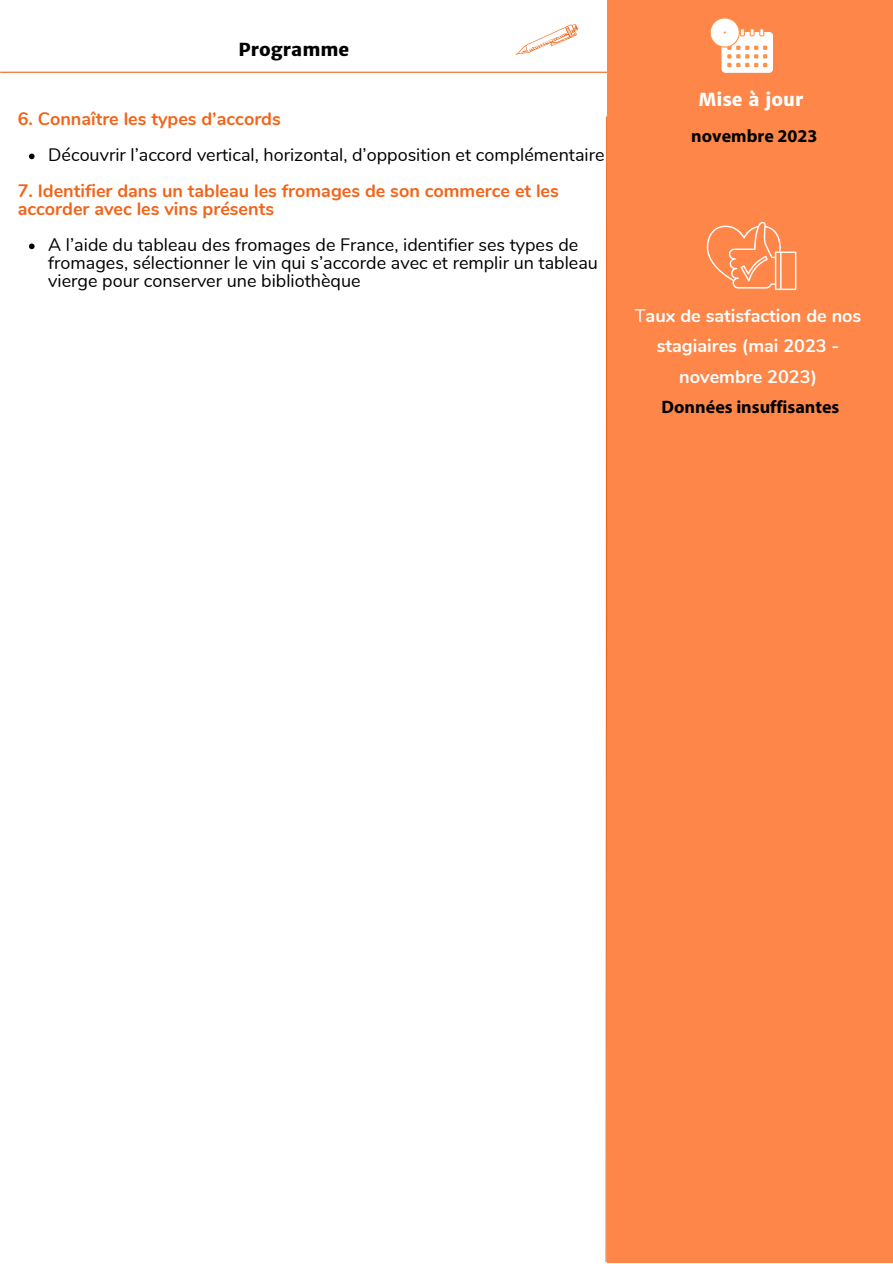
<style>
.page{position:relative;width:893px;height:1264px;background:#fff}
.page>*{position:absolute;margin:0;border:0;box-sizing:border-box;transform-origin:0 0}
.t1{font:18px/18px "Nunito";color:#000}
.t2{font:700 18px/18px "Nunito";color:#f26419}
.t3{font:700 18px/30.3px "Nunito";color:#fff;text-align:center}
.t4{font:700 18px/36px "Myriad Pro";color:#000;text-align:center}
.t5{font:800 18px "Merriweather Sans";color:#000}
.s1{font-family:"Merriweather Sans";font-weight:800;color:#fff}
.s2{font-weight:400}
.s3{font-family:"Myriad Pro";color:#000}
</style>
<div class="page">
<svg style="left:605px;top:116px;width:2px;height:1146px"></svg>
<hr style="left:1px;top:72px;width:891px;height:1px;background:#f26419">
<div style="left:607px;top:0;width:285px;height:1262px;background:#fd8648"></div>
<svg style="left:515px;top:24px;width:63px;height:31px"></svg>
<svg style="left:29px;top:154px;width:6px;height:5px"></svg>
<svg style="left:29px;top:243px;width:6px;height:6px"></svg>
<svg style="left:706px;top:222px;width:90px;height:68px"></svg>
<svg style="left:710px;top:18px;width:63px;height:55px"></svg>
<p class="t5" style="left:238px;top:38px;width:112px">Programme</p>
<p class="t2" style="left:18px;top:110px;width:265px">6. Connaître les types d’accords</p>
<p class="t1" style="left:48px;top:146px;width:558px">Découvrir l’accord vertical, horizontal, d’opposition et complémentaire</p>
<p class="t2" style="left:18px;top:182px;width:542px">7. Identifier dans un tableau les fromages de son commerce et les accorder avec les vins présents</p>
<p class="t1" style="left:48px;top:236px;width:551px">A l’aide du tableau des fromages de France, identifier ses types de fromages, sélectionner le vin qui s’accorde avec et remplir un tableau vierge pour conserver une bibliothèque</p>
<p class="t4" style="left:691px;top:81px;width:128px"><span class="s1">Mise à jour </span>novembre 2023</p>
<p class="t3" style="left:634px;top:301px;width:228px"><span class="s2">T</span>aux de satisfaction de nos stagiaires (mai 2023 - novembre 2023)<br><span class="s3">Données insuffisantes</span></p>
</div>
